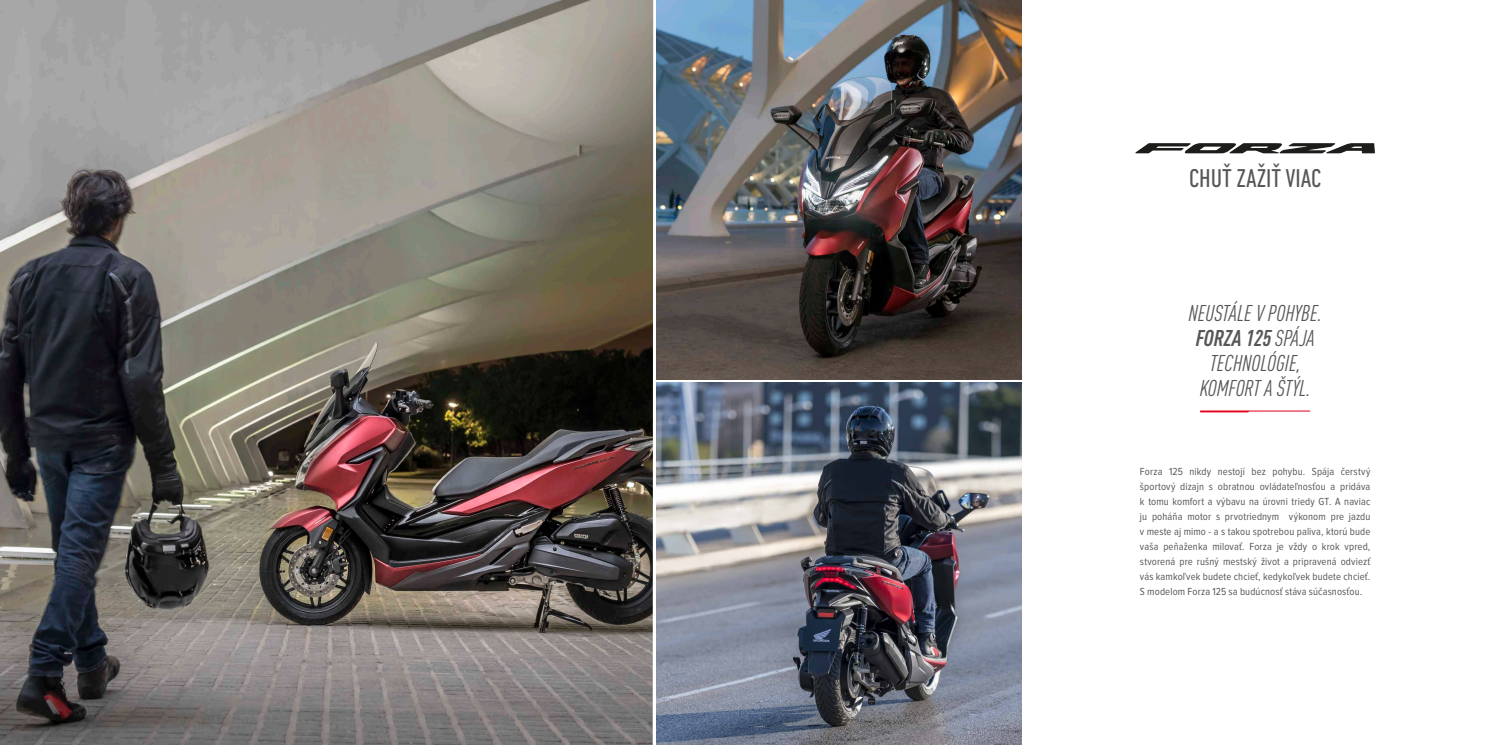
<style>
.page{position:relative;width:1489px;height:745px;background:#fff}
.page>*{position:absolute;margin:0;border:0;box-sizing:border-box;transform-origin:0 0}
.t1{font:condensed 26.25px "DIN Next LT Pro";color:#575756}
.t2{font:italic condensed 22.5px/25px "DIN Pro";color:#575756;text-align:center}
.t3{font:10.62px/15px "Proxima Nova Cond";letter-spacing:.015em;color:#575756;text-align:justify}
.s1{font-weight:700}
</style>
<div class="page">
<img style="left:0;top:0;width:653px;height:744px">
<img style="left:656px;top:0;width:365px;height:379px">
<img style="left:656px;top:383px;width:364px;height:361px">
<svg style="left:1200px;top:411px;width:49px;height:1px"></svg>
<hr style="left:1200px;top:410px;width:109px;height:1px;background:#e40522">
<svg style="left:1135px;top:143px;width:239px;height:10px"></svg>
<h1 class="t1" style="left:1189px;top:163px;width:134px">CHUŤ ZAŽIŤ VIAC</h1>
<h2 class="t2" style="left:1188px;top:299px;width:135px">NEUSTÁLE V POHYBE.<br><span class="s1">FORZA 125</span> SPÁJA<br>TECHNOLÓGIE,<br>KOMFORT A ŠTÝL.</h2>
<p class="t3" style="left:1139px;top:463px;width:232px">Forza 125 nikdy nestojí bez pohybu. Spája čerstvý športový dizajn s obratnou ovládateľnosťou a pridáva k tomu komfort a výbavu na úrovni triedy GT. A naviac ju poháňa motor s prvotriednym výkonom pre jazdu v meste aj mimo - a s takou spotrebou paliva, ktorú bude vaša peňaženka milovať. Forza je vždy o krok vpred, stvorená pre rušný mestský život a pripravená odviezť vás kamkoľvek budete chcieť, kedykoľvek budete chcieť.<br>S modelom Forza 125 sa budúcnosť stáva súčasnosťou.</p>
</div>
